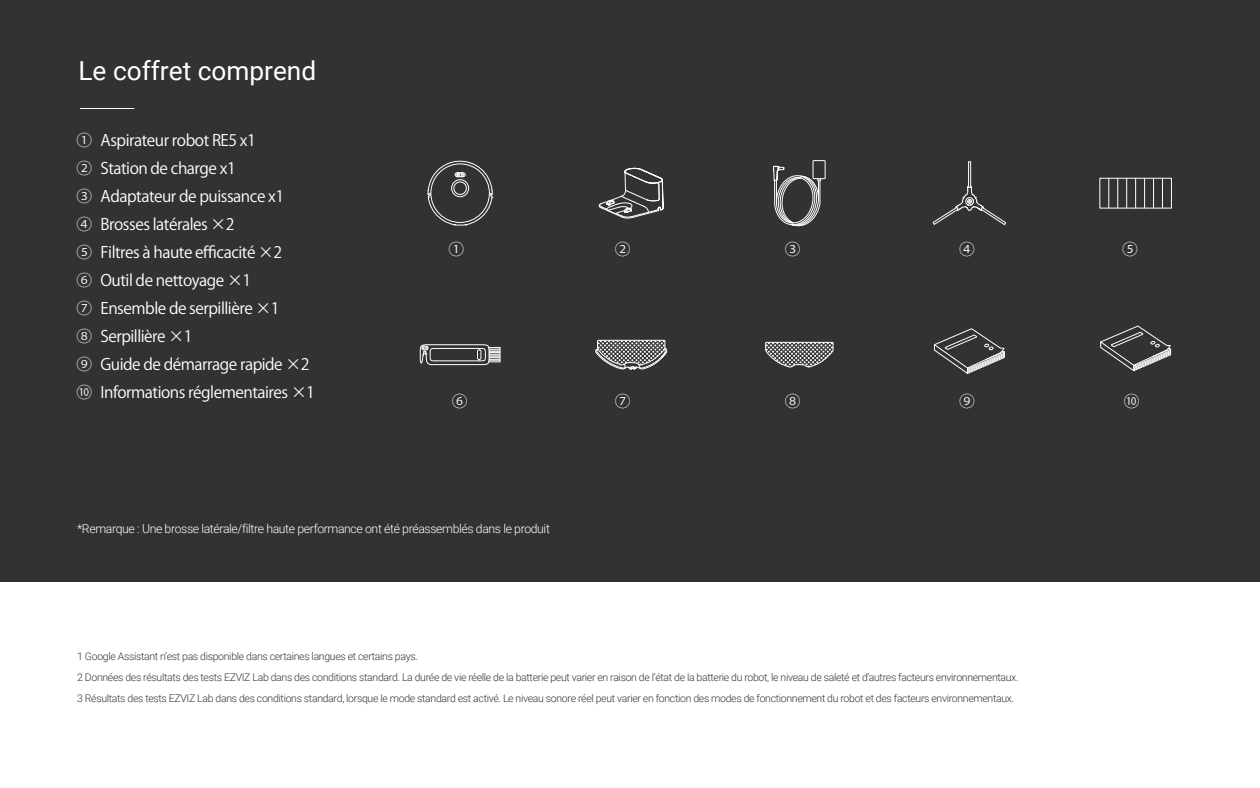
<style>
.page{position:relative;width:1260px;height:788px;background:#fff}
.page>*{position:absolute;margin:0;border:0;box-sizing:border-box;transform-origin:0 0}
.t1{font:26.25px "Roboto";color:#fff}
.t2{font:15.75px/28px "Koz Go Pr 6 N";letter-spacing:-.03em;color:#fff}
.t3{font:300 12.25px "Roboto";letter-spacing:-.03em;color:#fff}
.t4{font:300 10.5px/21px "Roboto";letter-spacing:-.03em;color:#333}
</style>
<div class="page">
<div style="left:0;top:0;width:1260px;height:581px;background:#323232"></div>
<hr style="left:80px;top:108px;width:54px;height:1px;background:#fff">
<svg style="left:420px;top:344px;width:81px;height:22px"></svg>
<div style="left:1100px;top:178px;width:72px;height:30px;border:1px solid #fff"></div>
<hr style="left:1144px;top:178px;width:1px;height:30px;background:#fff">
<hr style="left:1135px;top:178px;width:1px;height:30px;background:#fff">
<hr style="left:1126px;top:178px;width:1px;height:30px;background:#fff">
<hr style="left:1153px;top:178px;width:1px;height:30px;background:#fff">
<hr style="left:1117px;top:178px;width:1px;height:30px;background:#fff">
<hr style="left:1162px;top:178px;width:1px;height:30px;background:#fff">
<hr style="left:1109px;top:178px;width:1px;height:30px;background:#fff">
<svg style="left:932px;top:161px;width:74px;height:64px"></svg>
<svg style="left:599px;top:168px;width:65px;height:51px"></svg>
<div style="left:813px;top:160px;width:12px;height:19px;border:1px solid #fff"></div>
<svg style="left:773px;top:166px;width:53px;height:61px"></svg>
<svg style="left:427px;top:160px;width:66px;height:65px"></svg>
<svg style="left:595px;top:340px;width:72px;height:30px"></svg>
<svg style="left:765px;top:342px;width:69px;height:25px"></svg>
<svg style="left:934px;top:328px;width:71px;height:46px"></svg>
<svg style="left:1100px;top:325px;width:72px;height:46px"></svg>
<h1 class="t1" style="left:78px;top:53px;width:239px">Le coffret comprend</h1>
<h2 class="t2" style="left:77px;top:127px;width:17px;text-align:justify">①<br>②<br>③<br>④<br>⑤<br>⑥<br>⑦<br>⑧<br>⑨ ⑩</h2>
<p class="t2" style="left:101px;top:127px;width:216px">Aspirateur robot RE5 x1<br>Station de charge x1<br>Adaptateur de puissance x1<br>Brosses latérales ×2<br>Filtres à haute efficacité ×2<br>Outil de nettoyage ×1<br>Ensemble de serpillière ×1<br>Serpillière ×1<br>Guide de démarrage rapide ×2<br>Informations réglementaires ×1</p>
<h2 class="t2" style="left:449px;top:235px;width:17px">①</h2>
<h2 class="t2" style="left:615px;top:235px;width:17px">②</h2>
<h2 class="t2" style="left:785px;top:235px;width:17px">③</h2>
<h2 class="t2" style="left:959px;top:235px;width:17px">④</h2>
<h2 class="t2" style="left:1122px;top:235px;width:17px">⑤</h2>
<h2 class="t2" style="left:452px;top:387px;width:17px">⑥</h2>
<h2 class="t2" style="left:615px;top:387px;width:17px">⑦</h2>
<h2 class="t2" style="left:785px;top:387px;width:17px">⑧</h2>
<h2 class="t2" style="left:959px;top:387px;width:17px">⑨</h2>
<h2 class="t2" style="left:1124px;top:387px;width:17px">⑩</h2>
<p class="t3" style="left:77px;top:519px;width:474px">*Remarque : Une brosse latérale/filtre haute performance ont été préassemblés dans le produit</p>
<p class="t4" style="left:77px;top:645px;width:943px">1 Google Assistant n’est pas disponible dans certaines langues et certains pays.<br>2 Données des résultats des tests EZVIZ Lab dans des conditions standard. La durée de vie réelle de la batterie peut varier en raison de l’état de la batterie du robot, le niveau de saleté et d’autres facteurs environnementaux.<br>3 Résultats des tests EZVIZ Lab dans des conditions standard, lorsque le mode standard est activé. Le niveau sonore réel peut varier en fonction des modes de fonctionnement du robot et des facteurs environnementaux.</p>
</div>
